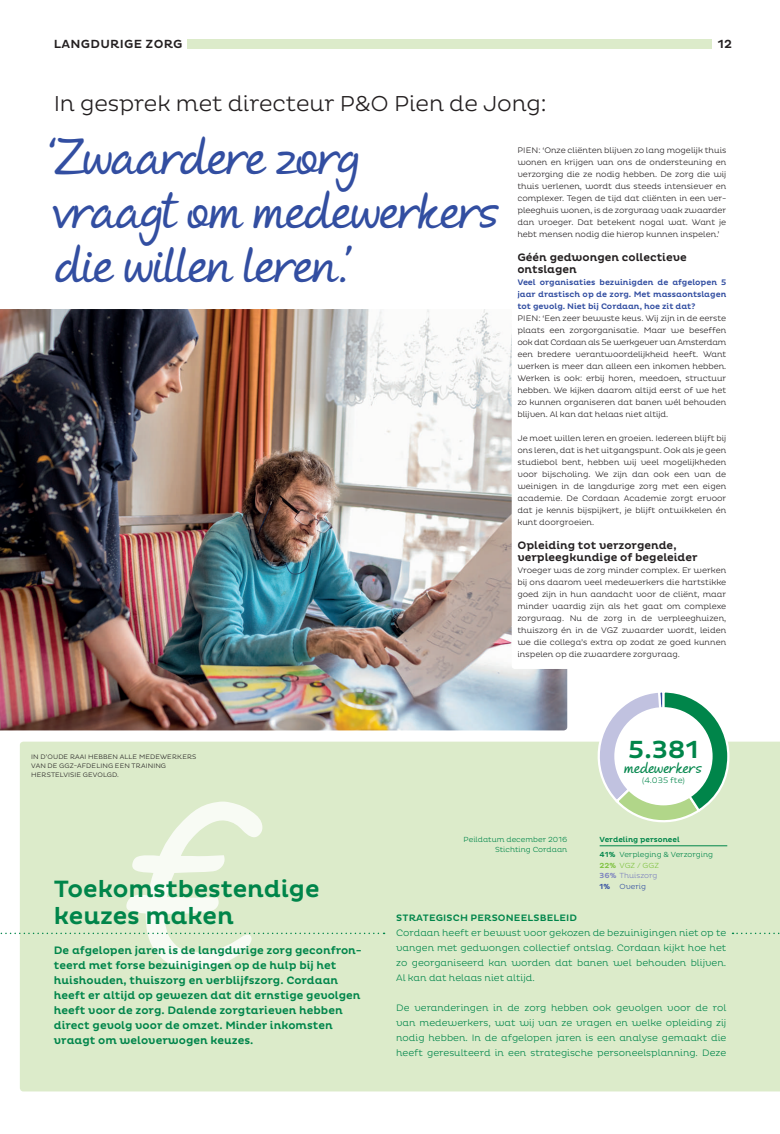
<style>
.page{position:relative;width:780px;height:1134px;background:#fff}
.page>*{position:absolute;margin:0;border:0;box-sizing:border-box;transform-origin:0 0}
.t1{font:500 247.1px "Andrea II Script Slant";color:#fff}
.t2{font:500 48px/54px "Andrea II Script Slant";letter-spacing:-.01em;color:#324ea1}
.t3{font:500 25.2px "Pluto";color:#00854a}
.t4{font:500 24px/27px "Pluto";letter-spacing:-.005em;color:#00854a}
.t5{font:300 22px "Pluto";letter-spacing:-.005em;color:#231f20}
.t6{font:500 14.4px "Andrea II Script Slant";color:#00854a}
.t7{font:500 12px "Pluto";letter-spacing:.025em;color:#231f20}
.t8{font:500 11px/15px "Pluto";color:#00854a}
.t9{font:500 11px/12px "Pluto";color:#231f20}
.t10{font:300 9.5px/15px "Pluto";color:#00854a;text-align:justify}
.t11{font:500 9.5px "Pluto";letter-spacing:.015em;color:#00854a}
.t12{font:300 8.2px/12px "Pluto";letter-spacing:-.005em;color:#231f20;text-align:justify}
.t13{font:500 8.2px/12px "Pluto";color:#324ea1;text-align:justify}
.t14{font:300 8.1px "Pluto";color:#00854a}
.t15{font:500 7.5px/15.5px "Pluto";color:#00854a}
.t16{font:300 7.5px/10.5px "Pluto";color:#00854a;text-align:right}
.t17{font:300 7.5px/10.5px "Pluto";color:#7d82bf}
.t18{font:300 6.6px/9px "Pluto";letter-spacing:.015em;color:#231f20}
.s1{font-weight:300}
.s2{font-weight:500;color:#7fc241}
.s3{color:#7fc241}
.s4{font-weight:500}
.s5{font-weight:500;color:#324ea1}
.s6{color:#324ea1}
</style>
<div class="page">
<div style="left:20px;top:742px;width:760px;height:349px;background:#dcebca"></div>
<img style="left:0;top:309px;width:567px;height:421px">
<div style="left:514px;top:142px;width:215px;height:524px;background:#fff"></div>
<div style="left:511px;top:140px;width:221px;height:529px;border:6px solid #fff"></div>
<hr style="left:599px;top:845px;width:128px;height:1px;background:#00854a">
<svg style="left:0;top:933px;width:384px;height:1px"></svg>
<svg style="left:732px;top:933px;width:48px;height:1px"></svg>
<div style="left:187px;top:39px;width:524px;height:9px;background:#dcebca"></div>
<svg style="left:592px;top:692px;width:138px;height:136px"></svg>
<div style="left:614px;top:707px;width:98px;height:98px;background:#fff;border-radius:50%"></div>
<h3 class="t7" style="left:54px;top:37px;width:130px">LANGDURIGE ZORG</h3>
<h3 class="t5" style="left:54px;top:91px;width:494px">In gesprek met directeur P&amp;O Pien de Jong:</h3>
<h3 class="t7" style="left:717px;top:37px;width:16px">12</h3>
<h2 class="t2" style="left:50px;top:135px;width:452px">‘Zwaardere zorg<br>vraagt om medewerkers die willen leren.’</h2>
<p class="t12" style="left:517px;top:144px;width:210px">PIEN: ‘Onze cliënten blijven zo lang mogelijk thuis wonen en krijgen van ons de ondersteuning en verzorging die ze nodig hebben. De zorg die wij thuis verlenen, wordt dus steeds intensiever en complexer. Tegen de tijd dat cliënten in een ver&shy;pleeghuis wonen, is de zorgvraag vaak zwaarder dan vroeger. Dat betekent nogal wat. Want je hebt mensen nodig die hierop kunnen inspelen.’</p>
<h3 class="t9" style="left:517px;top:252px;width:171px">Géén gedwongen collectieve ontslagen</h3>
<p class="t13" style="left:517px;top:276px;width:210px">Veel organisaties bezuinigden de afgelopen 5 jaar drastisch op de zorg. Met massaontslagen tot gevolg. Niet bij Cordaan, hoe zit dat?</p>
<p class="t12" style="left:517px;top:312px;width:210px">PIEN: ‘Een zeer bewuste keus. Wij zijn in de eerste plaats een zorgorganisatie. Maar we beseffen ook dat Cordaan als 5e werkgever van Amsterdam een bredere verantwoordelijkheid heeft. Want werken is meer dan alleen een inkomen hebben.<br>Werken is ook: erbij horen, meedoen, structuur hebben. We kijken daarom altijd eerst of we het zo kunnen organiseren dat banen wél behouden blijven. Al kan dat helaas niet altijd.</p>
<p class="t12" style="left:517px;top:432px;width:210px">Je moet willen leren en groeien. Iedereen blijft bij ons leren, dat is het uitgangspunt. Ook als je geen studiebol bent, hebben wij veel mogelijkheden voor bijscholing. We zijn dan ook een van de weinigen in de langdurige zorg met een eigen academie. De Cordaan Academie zorgt ervoor dat je kennis bijspijkert, je blijft ontwikkelen én kunt doorgroeien.</p>
<h3 class="t9" style="left:517px;top:540px;width:182px">Opleiding tot verzorgende, verpleegkundige of begeleider</h3>
<p class="t12" style="left:517px;top:564px;width:210px">Vroeger was de zorg minder complex. Er werken bij ons daarom veel medewerkers die hartstikke goed zijn in hun aandacht voor de cliënt, maar minder vaardig zijn als het gaat om complexe zorgvraag. Nu de zorg in de verpleeghuizen, thuiszorg én in de VGZ zwaarder wordt, leiden we die collega’s extra op zodat ze goed kunnen inspelen op die zwaardere zorgvraag.</p>
<p class="t18" style="left:31px;top:752px;width:167px">IN D’OUDE RAAI HEBBEN ALLE MEDEWERKERS<br>VAN DE GGZ-AFDELING EEN TRAINING<br>HERSTELVISIE GEVOLGD.</p>
<h1 class="t1" style="left:126px;top:737px;width:144px">€</h1>
<h3 class="t4" style="left:54px;top:876px;width:267px">Toekomstbestendige keuzes maken</h3>
<p class="t8" style="left:54px;top:943px;width:309px">De afgelopen jaren is de langdurige zorg geconfron&shy;teerd met forse bezuinigingen op de hulp bij het huishouden, thuiszorg en verblijfszorg. Cordaan heeft er altijd op gewezen dat dit ernstige gevolgen heeft voor de zorg. Dalende zorgtarieven hebben direct gevolg voor de omzet. Minder inkomsten vraagt om weloverwogen keuzes.</p>
<p class="t16" style="left:463px;top:834px;width:105px">Peildatum december 2016<br>Stichting Cordaan</p>
<h3 class="t3" style="left:628px;top:735px;width:72px">5.381</h3>
<h3 class="t6" style="left:624px;top:759px;width:79px">medewerkers</h3>
<p class="t14" style="left:642px;top:776px;width:44px">(4.035 fte)</p>
<p class="t15" style="left:599px;top:832px;width:115px">Verdeling personeel<br>41% <span class="s1">Verpleging &amp; Verzorging</span></p>
<p class="t17" style="left:599px;top:860px;width:61px"><span class="s2">22%</span> <span class="s3">VGZ / GGZ<br></span><span class="s4">36%</span> Thuiszorg<br><span class="s5">1%</span> <span class="s6">Overig</span></p>
<p class="t11" style="left:396px;top:912px;width:182px">STRATEGISCH PERSONEELSBELEID</p>
<p class="t10" style="left:396px;top:925px;width:332px">Cordaan heeft er bewust voor gekozen de bezuinigingen niet op te vangen met gedwongen collectief ontslag. Cordaan kijkt hoe het zo georganiseerd kan worden dat banen wel behouden blijven.<br>Al kan dat helaas niet altijd.</p>
<p class="t10" style="left:396px;top:1000px;width:332px">De veranderingen in de zorg hebben ook gevolgen voor de rol van medewerkers, wat wij van ze vragen en welke opleiding zij nodig hebben. In de afgelopen jaren is een analyse gemaakt die heeft geresulteerd in een strategische personeelsplanning. Deze</p>
</div>
